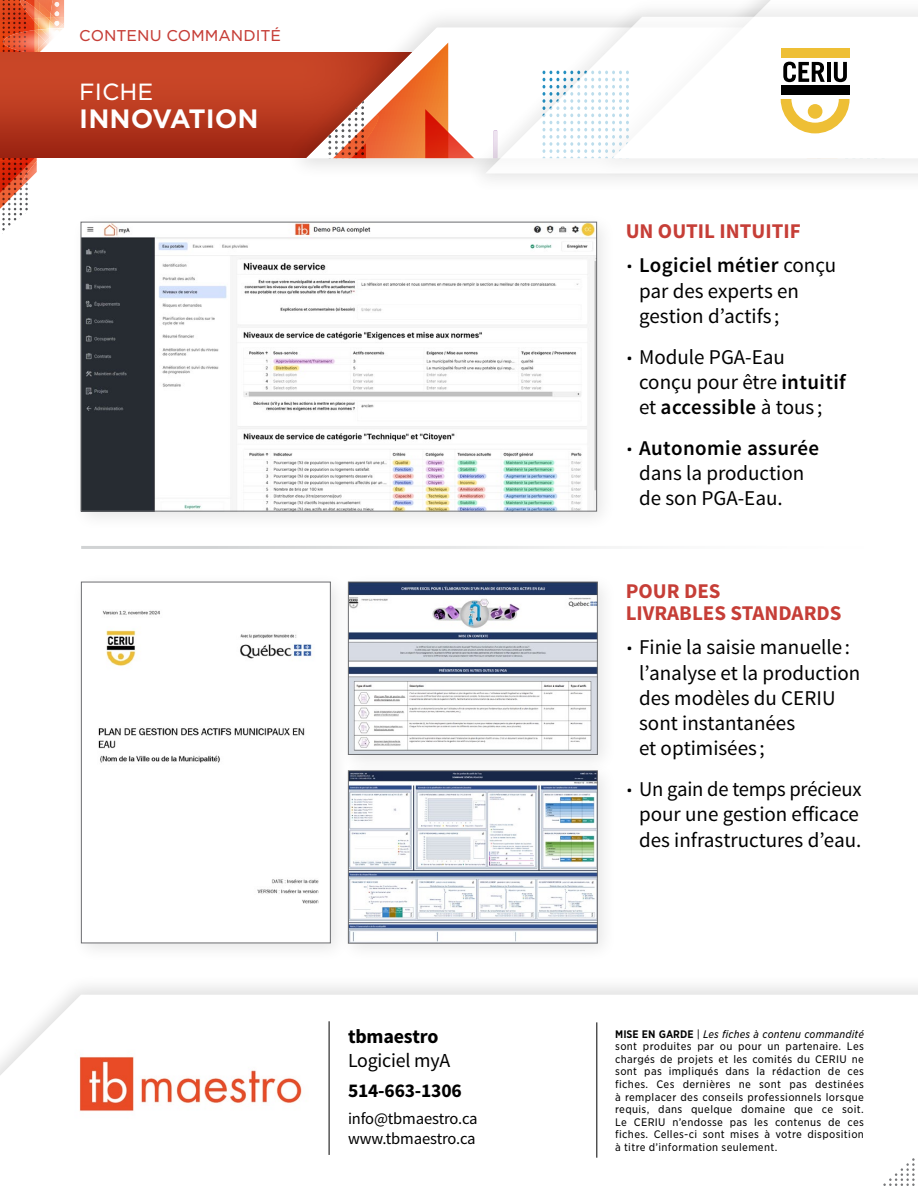
<style>
.page{position:relative;width:918px;height:1188px;background:#fff}
.page>*{position:absolute;margin:0;border:0;box-sizing:border-box;transform-origin:0 0}
.t1{font:700 25.5px "Gotham S Sm";color:#fff}
.t2{font:22.5px "Gotham S Sm";color:#fff}
.t3{font:21px/25.2px "Source Sans Pro";color:#000}
.t_Rouges{font:700 21px/22.2px "Source Sans Pro";color:#c63e37}
.Coordonnees___Sous-Nom{font:19.8px "Source Sans Pro";letter-spacing:-.01em;color:#000}
.Coordonnees___Nom{font:700 19.8px "Source Sans Pro";letter-spacing:-.01em;color:#000}
.Coordonnees___Tél{font:700 19.5px "Source Sans Pro";letter-spacing:-.01em;color:#000}
.Coordonnees___Courriel{font:16.5px "Source Sans Pro";letter-spacing:-.01em;color:#000}
.Coordonnees___Web{font:16.5px "Source Sans Pro";letter-spacing:-.01em;color:#000}
.t4{font:15px "Gotham S Sm";color:#c63e37}
.t5{font:10.5px/12.6px "Gotham Narr S Sm";letter-spacing:.03em;color:#000;text-align:justify}
.s1{font-family:"Exo 2.0";font-weight:300}
.s2{font-weight:600}
.s3{font-weight:700}
.s4{font-style:italic}
</style>
<div class="page">
<div style="left:0;top:974px;width:918px;height:214px;background:#000;opacity:.12"></div>
<svg style="left:0;top:995px;width:918px;height:193px"></svg>
<hr style="left:597px;top:1022px;width:1px;height:136px;background:#000">
<div style="left:847px;top:1123px;width:71px;height:65px;background:#fff"></div>
<svg style="left:883px;top:1158px;width:32px;height:28px"></svg>
<div style="left:71px;top:572px;width:279px;height:391px;background:#000;opacity:.1"></div>
<div style="left:81px;top:582px;width:249px;height:361px;background:#fff"></div>
<img style="left:98px;top:610px;width:221px;height:294px">
<div style="left:81px;top:582px;width:250px;height:361px;border:1px solid #6d6e71"></div>
<div style="left:338px;top:572px;width:279px;height:203px;background:#000;opacity:.1"></div>
<img style="left:350px;top:584px;width:246px;height:169px">
<div style="left:348px;top:582px;width:250px;height:173px;border:1px solid #6d6e71"></div>
<div style="left:338px;top:760px;width:279px;height:203px;background:#000;opacity:.1"></div>
<img style="left:350px;top:773px;width:246px;height:168px">
<div style="left:348px;top:771px;width:250px;height:172px;border:1px solid #6d6e71"></div>
<hr style="left:329px;top:1021px;width:1px;height:134px;background:#000">
<hr style="left:81px;top:546px;width:783px;height:3px;background:#d1d3d4">
<img style="left:68px;top:1043px;width:242px;height:81px">
<div style="left:70px;top:212px;width:547px;height:319px;background:#000;opacity:.1"></div>
<img style="left:83px;top:224px;width:512px;height:285px">
<div style="left:81px;top:222px;width:516px;height:289px;border:1px solid #6d6e71"></div>
<svg style="left:0;top:0;width:64px;height:234px"></svg>
<svg style="left:0;top:42px;width:285px;height:117px;background:#bf4a31"></svg>
<div style="left:285px;top:5px;width:633px;height:175px;background:#000;opacity:.12"></div>
<svg style="left:306px;top:28px;width:159px;height:131px"></svg>
<div style="left:465px;top:0;width:453px;height:195px;background:#000;opacity:.12"></div>
<svg style="left:485px;top:17px;width:433px;height:157px"></svg>
<svg style="left:781px;top:30px;width:104px;height:128px"></svg>
<p class="t4" style="left:79px;top:26px;width:203px">CONTENU COMMANDITÉ</p>
<p class="t2" style="left:79px;top:77px;width:76px">FICHE</p>
<p class="t1" style="left:79px;top:101px;width:181px">INNOVATION</p>
<p class="Coordonnees___Nom" style="left:348px;top:1024px;width:92px">tbmaestro</p>
<p class="Coordonnees___Sous-Nom" style="left:348px;top:1048px;width:104px">Logiciel myA</p>
<p class="Coordonnees___Tél" style="left:348px;top:1078px;width:115px">514-663-1306</p>
<p class="Coordonnees___Courriel" style="left:348px;top:1108px;width:131px">info@tbmaestro.ca</p>
<p class="Coordonnees___Web" style="left:348px;top:1128px;width:129px">www.tbmaestro.ca</p>
<p class="t_Rouges" style="left:626px;top:220px;width:177px">UN OUTIL INTUITIF</p>
<p class="t3" style="left:639px;top:253px;width:199px;text-indent:-14px"><span class="s1">•</span> <span class="s2">Logiciel métier</span> conçu par des experts en gestion d’actifs ;</p>
<p class="t3" style="left:639px;top:344px;width:208px;text-indent:-14px"><span class="s1">•</span> Module PGA-Eau<br>conçu pour être <span class="s2">intuitif </span>et <span class="s2">accessible</span> à tous;</p>
<p class="t3" style="left:639px;top:436px;width:182px;text-indent:-14px"><span class="s1">•</span> <span class="s2">Autonomie assurée </span>dans la production de son PGA-Eau.</p>
<p class="t_Rouges" style="left:626px;top:580px;width:217px">POUR DES<br>LIVRABLES STANDARDS</p>
<p class="t3" style="left:639px;top:635px;width:223px;text-indent:-14px"><span class="s1">•</span> Finie la saisie manuelle : l’analyse et la production des modèles du CERIU sont instantanées<br>et optimisées ;</p>
<p class="t3" style="left:639px;top:777px;width:224px;text-indent:-14px"><span class="s1">•</span> Un gain de temps précieux pour une gestion efficace des infrastructures d’eau.</p>
<p class="t5" style="left:615px;top:1027px;width:250px"><span class="s3">MISE EN GARDE</span> | <span class="s4">Les fiches à contenu commandité </span>sont produites par ou pour un partenaire. Les chargés de projets et les comités du CERIU ne sont pas impliqués dans la rédaction de ces fiches. Ces dernières ne sont pas destinées à remplacer des conseils professionnels lorsque requis, dans quelque domaine que ce soit.<br>Le CERIU n’endosse pas les contenus de ces fiches. Celles-ci sont mises à votre disposition à titre d’information seulement.</p>
</div>
